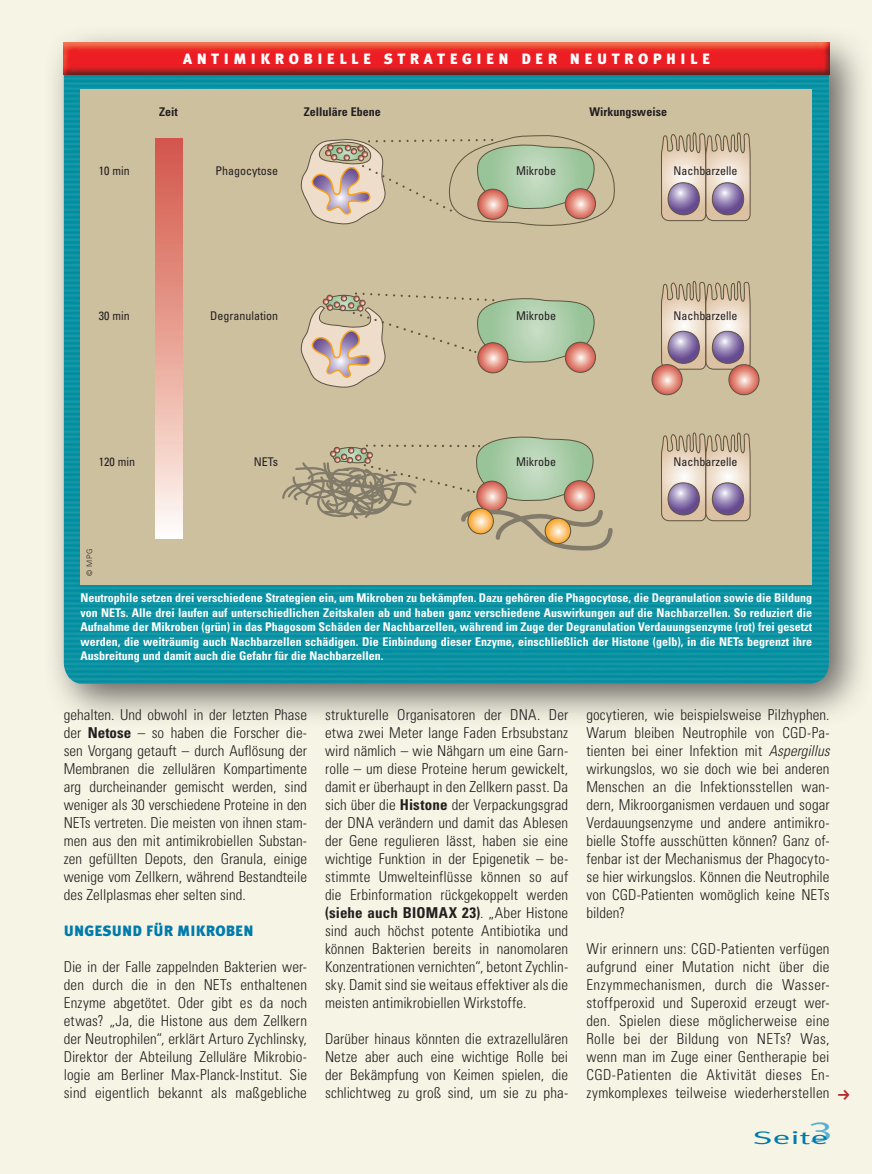
<style>
.page{position:relative;width:872px;height:1174px;background:#f6f5e5}
.page>*{position:absolute;margin:0;border:0;box-sizing:border-box;transform-origin:0 0}
.t1{font:18px "Meta Plus Normal";color:#007bab;scale:1.96 1}
.t2{font:300 condensed 15px/18px "Univers LT";letter-spacing:.005em;color:#231f20;text-align:justify}
.t3{font:900 15px "Meta Plus";letter-spacing:.3em;color:#fff}
.t4{font:900 15px "Meta Plus";letter-spacing:.01em;color:#007bab}
.t5{font:700 condensed 12px/14.4px "Univers LT";color:#fff;text-align:justify}
.t6{font:condensed 12px "Univers LT";color:#231f20}
.t7{font:700 condensed 12px "Univers LT";color:#231f20}
.t8{font:300 7.5px "Univers LT";color:#231f20}
.s1{font-weight:700}
.s2{font-style:italic}
</style>
<div class="page">
<div style="left:42px;top:24px;width:830px;height:705px;background:#231f20;opacity:.7"></div>
<img style="left:64px;top:75px;width:765px;height:609px">
<img style="left:64px;top:43px;width:765px;height:32px">
<div style="left:81px;top:89px;width:731px;height:496px;background:#cdc09f"></div>
<div style="left:155px;top:139px;width:27px;height:400px;background:linear-gradient(to bottom,#d25243,#fef8f0)"></div>
<svg style="left:661px;top:132px;width:90px;height:89px"></svg>
<svg style="left:668px;top:183px;width:31px;height:32px"></svg>
<div style="left:667px;top:182px;width:33px;height:33px;border:1px solid #5d543f;border-radius:50%"></div>
<svg style="left:712px;top:183px;width:31px;height:32px"></svg>
<div style="left:712px;top:182px;width:32px;height:33px;border:1px solid #5d543f;border-radius:50%"></div>
<svg style="left:661px;top:281px;width:90px;height:89px"></svg>
<svg style="left:668px;top:331px;width:31px;height:32px"></svg>
<div style="left:667px;top:331px;width:33px;height:33px;border:1px solid #5d543f;border-radius:50%"></div>
<svg style="left:712px;top:331px;width:31px;height:32px"></svg>
<div style="left:712px;top:331px;width:32px;height:33px;border:1px solid #5d543f;border-radius:50%"></div>
<svg style="left:652px;top:364px;width:30px;height:31px"></svg>
<div style="left:651px;top:364px;width:31px;height:31px;border:1px solid #5d543f;border-radius:50%"></div>
<svg style="left:729px;top:364px;width:30px;height:31px"></svg>
<div style="left:728px;top:364px;width:31px;height:31px;border:1px solid #5d543f;border-radius:50%"></div>
<svg style="left:661px;top:432px;width:90px;height:89px"></svg>
<svg style="left:668px;top:483px;width:31px;height:32px"></svg>
<div style="left:667px;top:482px;width:33px;height:33px;border:1px solid #5d543f;border-radius:50%"></div>
<svg style="left:712px;top:483px;width:31px;height:32px"></svg>
<div style="left:712px;top:482px;width:32px;height:33px;border:1px solid #5d543f;border-radius:50%"></div>
<svg style="left:301px;top:135px;width:314px;height:91px"></svg>
<svg style="left:301px;top:292px;width:295px;height:96px"></svg>
<svg style="left:282px;top:436px;width:331px;height:115px"></svg>
<p class="t3" style="left:183px;top:50px;width:528px">ANTIM IKROBIELLE STRATEGIEN DER N EUTROPHILE</p>
<p class="t6" style="left:99px;top:163px;width:32px">10 min</p>
<p class="t7" style="left:159px;top:104px;width:20px">Zeit</p>
<p class="t6" style="left:215px;top:163px;width:64px">Phagocytose</p>
<p class="t7" style="left:304px;top:104px;width:78px">Zelluläre Ebene</p>
<p class="t7" style="left:589px;top:104px;width:79px">Wirkungsweise</p>
<p class="t6" style="left:516px;top:163px;width:41px">Mikrobe</p>
<p class="t6" style="left:673px;top:163px;width:65px">Nachbarzelle</p>
<p class="t6" style="left:99px;top:308px;width:32px">30 min</p>
<p class="t6" style="left:210px;top:308px;width:69px">Degranulation</p>
<p class="t6" style="left:516px;top:308px;width:41px">Mikrobe</p>
<p class="t6" style="left:673px;top:308px;width:65px">Nachbarzelle</p>
<p class="t6" style="left:99px;top:454px;width:38px">120 min</p>
<p class="t8" style="left:85px;top:576px;width:29px;rotate:-90deg">© MPG</p>
<p class="t6" style="left:254px;top:454px;width:26px">NETs</p>
<p class="t6" style="left:516px;top:454px;width:41px">Mikrobe</p>
<p class="t6" style="left:673px;top:454px;width:65px">Nachbarzelle</p>
<p class="t5" style="left:81px;top:591px;width:733px">Neutrophile setzen drei verschiedene Strategien ein, um Mikroben zu bekämpfen. Dazu gehören die Phagocytose, die Degranulation sowie die Bildung von NETs. Alle drei laufen auf unterschiedlichen Zeitskalen ab und haben ganz verschiedene Auswirkungen auf die Nachbarzellen. So reduziert die Aufnahme der Mikroben (grün) in das Phagosom Schäden der Nachbarzellen, während im Zuge der Degranulation Verdauungsenzyme (rot) frei gesetzt werden, die weiträumig auch Nachbarzellen schädigen. Die Einbindung dieser Enzyme, einschließlich der Histone (gelb), in die NETs begrenzt ihre Ausbreitung und damit auch die Gefahr für die Nachbarzellen.</p>
<p class="t2" style="left:64px;top:706px;width:245px">gehalten. Und obwohl in der letzten Phase der <span class="s1">Netose</span> – so haben die Forscher die&shy;sen Vorgang getauft – durch Auflösung der Membranen die zellulären Kompartimente arg durcheinander gemischt werden, sind weniger als 30 verschiedene Proteine in den NETs vertreten. Die meisten von ihnen stam&shy;men aus den mit antimikrobiellen Substan&shy;zen gefüllten Depots, den Granula, einige wenige vom Zellkern, während Bestandteile des Zellplasmas eher selten sind.</p>
<p class="t4" style="left:64px;top:922px;width:191px">UNGESUND FÜR MIKROBEN</p>
<p class="t2" style="left:64px;top:958px;width:245px">Die in der Falle zappelnden Bakterien wer&shy;den durch die in den NETs enthaltenen Enzyme abgetötet. Oder gibt es da noch etwas? „Ja, die Histone aus dem Zellkern der Neutrophilen“, erklärt Arturo Zychlinsky, Direktor der Abteilung Zelluläre Mikrobio&shy;logie am Berliner Max-Planck-Institut. Sie sind eigentlich bekannt als maßgebliche</p>
<p class="t2" style="left:325px;top:706px;width:245px">strukturelle Organisatoren der DNA. Der etwa zwei Meter lange Faden Erbsubstanz wird nämlich – wie Nähgarn um eine Garn&shy;rolle – um diese Proteine herum gewickelt, damit er überhaupt in den Zellkern passt. Da sich über die <span class="s1">Histone</span> der Verpackungsgrad der DNA verändern und damit das Ablesen der Gene regulieren lässt, haben sie eine wichtige Funktion in der Epigenetik – be&shy;stimmte Umwelteinflüsse können so auf die Erbinformation rückgekoppelt werden <span class="s1">(siehe auch BIOMAX 23)</span>. „Aber Histone sind auch höchst potente Antibiotika und können Bakterien bereits in nanomolaren Konzentrationen vernichten“, betont Zychlin&shy;sky. Damit sind sie weitaus effektiver als die meisten antimikrobiellen Wirkstoffe.</p>
<p class="t2" style="left:325px;top:1030px;width:245px">Darüber hinaus könnten die extrazellulären Netze aber auch eine wichtige Rolle bei der Bekämpfung von Keimen spielen, die schlichtweg zu groß sind, um sie zu pha-</p>
<p class="t2" style="left:586px;top:706px;width:245px">gocytieren, wie beispielsweise Pilzhyphen.<br>Warum bleiben Neutrophile von CGD-Pa&shy;tienten bei einer Infektion mit <span class="s2">Aspergillus </span>wirkungslos, wo sie doch wie bei anderen Menschen an die Infektionsstellen wan&shy;dern, Mikroorganismen verdauen und sogar Verdauungsenzyme und andere antimikro&shy;bielle Stoffe ausschütten können? Ganz of&shy;fenbar ist der Mechanismus der Phagocyto&shy;se hier wirkungslos. Können die Neutrophile von CGD-Patienten womöglich keine NETs bilden?</p>
<p class="t2" style="left:586px;top:940px;width:245px">Wir erinnern uns: CGD-Patienten verfügen aufgrund einer Mutation nicht über die Enzymmechanismen, durch die Wasser&shy;stoffperoxid und Superoxid erzeugt wer&shy;den. Spielen diese möglicherweise eine Rolle bei der Bildung von NETs? Was, wenn man im Zuge einer Gentherapie bei CGD-Patienten die Aktivität dieses En&shy;zymkomplexes teilweise wiederherstellen</p>
<p class="t1" style="left:753px;top:1127px;width:42px">Seite<sup>3</sup></p>
</div>
